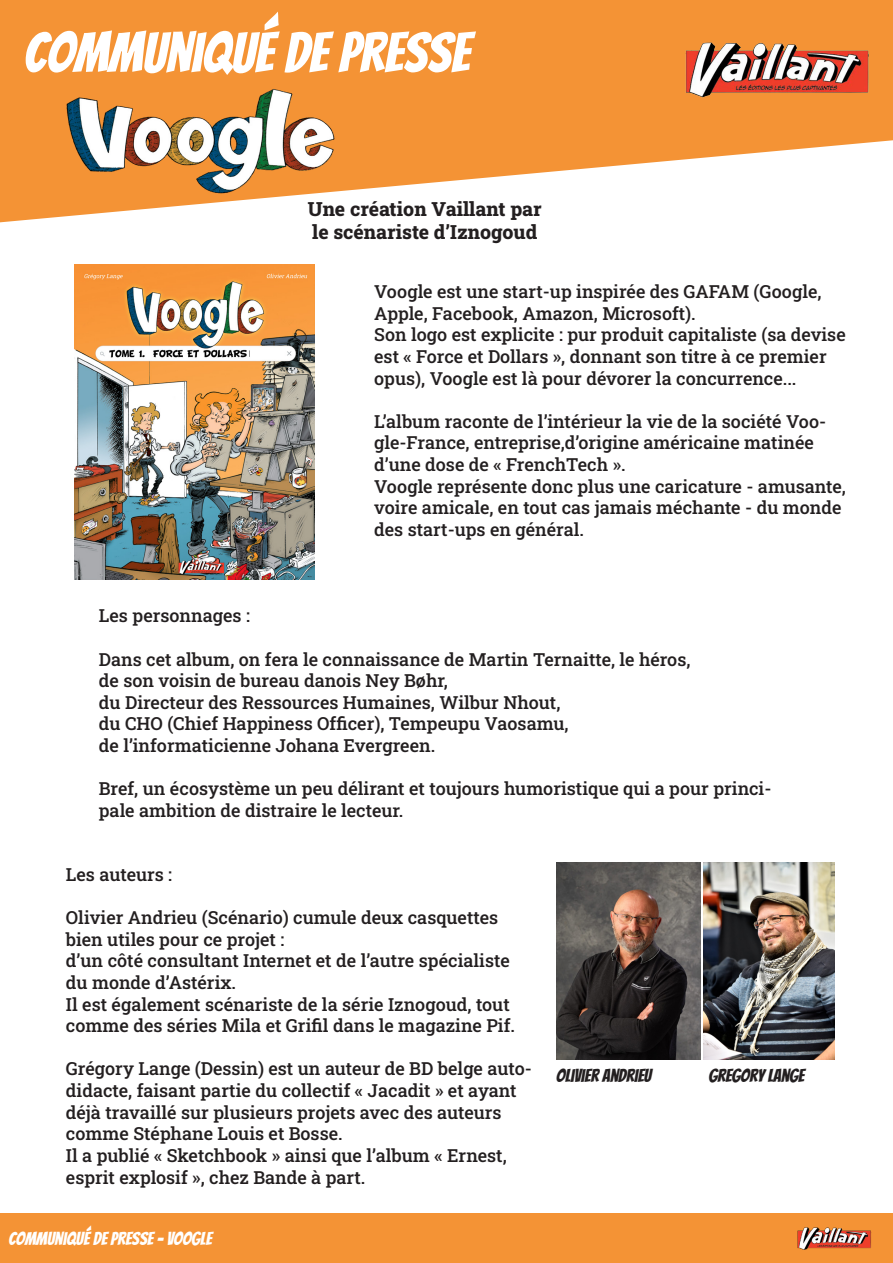
<style>
.page{position:relative;width:893px;height:1263px;background:#fff}
.page>*{position:absolute;margin:0;border:0;box-sizing:border-box;transform-origin:0 0}
.t1{font:55.5px "Bangers";color:#fff}
.t2{font:19.5px "Roboto Slab";color:#231f20}
.t3{font:18px/21.6px "Roboto Slab";color:#231f20}
.t4{font:18px "Bangers";color:#231f20}
.t5{font:18px "Bangers";color:#fff}
</style>
<div class="page">
<svg style="left:0;top:0;width:893px;height:222px;fill:#f49335"></svg>
<img style="left:650px;top:8px;width:243px;height:107px">
<img style="left:0;top:63px;width:355px;height:141px">
<img style="left:75px;top:264px;width:240px;height:316px">
<img style="left:556px;top:863px;width:144px;height:197px">
<img style="left:704px;top:862px;width:130px;height:198px">
<div style="left:0;top:1214px;width:893px;height:49px;background:#f49335"></div>
<img style="left:797px;top:1227px;width:75px;height:23px">
<p class="t1" style="left:24px;top:21px;width:448px">COMMUNIQUÉ DE PRESSE</p>
<p class="t2" style="left:308px;top:196px;width:236px">Une création Vaillant par</p>
<p class="t2" style="left:312px;top:219px;width:226px">le scénariste d’Iznogoud</p>
<p class="t3" style="left:374px;top:280px;width:449px">Voogle est une start-up inspirée des GAFAM (Google,<br>Apple, Facebook, Amazon, Microsoft).</p>
<p class="t3" style="left:374px;top:324px;width:473px">Son logo est explicite : pur produit capitaliste (sa devise est « Force et Dollars », donnant son titre à ce premier opus), Voogle est là pour dévorer la concurrence...</p>
<p class="t3" style="left:374px;top:410px;width:453px">L’album raconte de l’intérieur la vie de la société Voo&shy;gle-France, entreprise,d’origine américaine matinée d’une dose de « FrenchTech ».</p>
<p class="t3" style="left:374px;top:475px;width:473px">Voogle représente donc plus une caricature - amusante, voire amicale, en tout cas jamais méchante - du monde des start-ups en général.</p>
<p class="t3" style="left:99px;top:605px;width:153px">Les personnages :</p>
<p class="t3" style="left:99px;top:648px;width:593px">Dans cet album, on fera le connaissance de Martin Ternaitte, le héros,</p>
<p class="t3" style="left:99px;top:669px;width:351px">de son voisin de bureau danois Ney Bøhr,</p>
<p class="t3" style="left:99px;top:691px;width:463px">du Directeur des Ressources Humaines, Wilbur Nhout,</p>
<p class="t3" style="left:99px;top:713px;width:471px">du CHO (Chief Happiness Officer), Tempeupu Vaosamu,</p>
<p class="t3" style="left:99px;top:734px;width:338px">de l’informaticienne Johana Evergreen.</p>
<p class="t3" style="left:99px;top:777px;width:674px">Bref, un écosystème un peu délirant et toujours humoristique qui a pour princi&shy;pale ambition de distraire le lecteur.</p>
<p class="t3" style="left:66px;top:863px;width:108px">Les auteurs :</p>
<p class="t3" style="left:66px;top:906px;width:434px">Olivier Andrieu (Scénario) cumule deux casquettes bien utiles pour ce projet :</p>
<p class="t3" style="left:66px;top:950px;width:445px">d’un côté consultant Internet et de l’autre spécialiste du monde d’Astérix.</p>
<p class="t3" style="left:66px;top:993px;width:451px">Il est également scénariste de la série Iznogoud, tout comme des séries Mila et Grifil dans le magazine Pif.</p>
<p class="t3" style="left:66px;top:1058px;width:467px">Grégory Lange (Dessin) est un auteur de BD belge auto&shy;didacte, faisant partie du collectif « Jacadit » et ayant déjà travaillé sur plusieurs projets avec des auteurs comme Stéphane Louis et Bosse.</p>
<p class="t3" style="left:66px;top:1144px;width:442px">Il a publié « Sketchbook » ainsi que l’album « Ernest, esprit explosif », chez Bande à part.</p>
<p class="t5" style="left:9px;top:1228px;width:205px">COMMUNIQUÉ DE PRESSE - VOOGLE</p>
<p class="t4" style="left:556px;top:1065px;width:97px">OLIVIER ANDRIEU</p>
<p class="t4" style="left:708px;top:1065px;width:97px">GREGORY LANGE</p>
</div>
